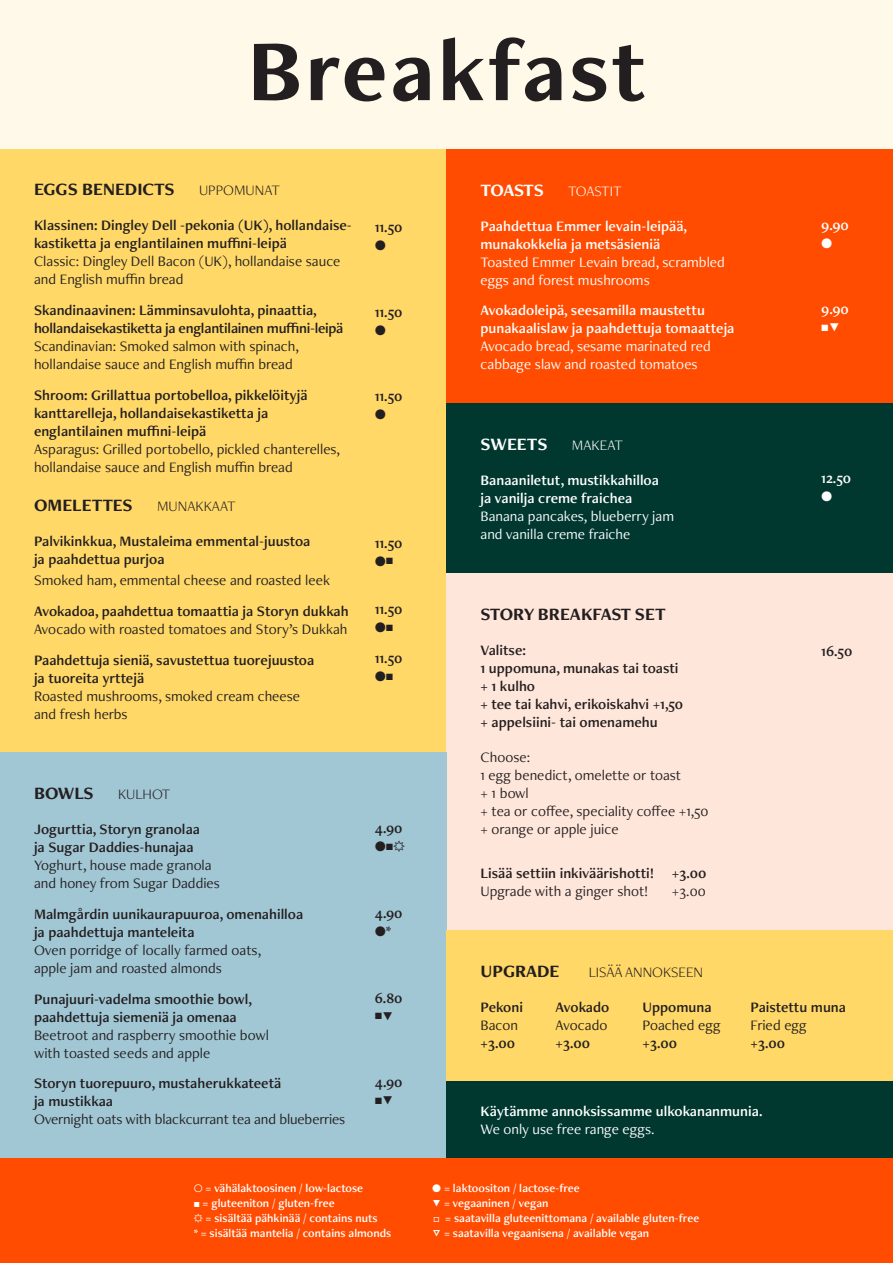
<style>
.page{position:relative;width:893px;height:1263px;background:#fff}
.page>*{position:absolute;margin:0;border:0;box-sizing:border-box;transform-origin:0 0}
.t1{font:700 90px "Freight Neo Pro";letter-spacing:.03em;color:#231f20}
.t2{font:700 18px "Freight Neo Pro";color:#231f20}
.t3{font:700 18px "Freight Neo Pro";letter-spacing:-.02em;color:#fff}
.t4{font:15px/18px "Freight Neo Pro Semi";color:#231f20}
.t5{font:15px/18px "Freight Neo Pro";color:#231f20}
.t6{font:15px/18px "Freight Neo Pro Semi";color:#fff}
.t7{font:15px/18px "Freight Neo Pro";color:#fff}
.t8{font:15px/18px "Freight Neo Pro Semi";letter-spacing:-.02em;color:#231f20}
.t9{font:300 15px "Freight Neo Pro";color:#231f20}
.t10{font:300 15px "Freight Neo Pro";color:#fff}
.t11{font:12px "Freight Neo Pro Semi";color:#fff}
</style>
<div class="page">
<div style="left:0;top:149px;width:446px;height:603px;background:#ffd867"></div>
<div style="left:446px;top:149px;width:447px;height:254px;background:#ff4c00"></div>
<div style="left:446px;top:573px;width:447px;height:357px;background:#ffe6da"></div>
<div style="left:446px;top:403px;width:447px;height:170px;background:#003830"></div>
<div style="left:0;top:752px;width:446px;height:424px;background:#a1c6d4"></div>
<div style="left:446px;top:930px;width:447px;height:151px;background:#ffd867"></div>
<div style="left:0;top:0;width:893px;height:149px;background:#fff9e9"></div>
<div style="left:0;top:1158px;width:893px;height:105px;background:#ff4c00"></div>
<div style="left:446px;top:1081px;width:447px;height:77px;background:#003830"></div>
<h1 class="t1" style="left:247px;top:10px;width:399px">Breakfast</h1>
<p class="t2" style="left:34px;top:177px;width:142px">EGGS BENEDICTS</p>
<p class="t9" style="left:199px;top:180px;width:82px">UPPOMUNAT</p>
<p class="t4" style="left:34px;top:216px;width:319px">Klassinen: Dingley Dell -pekonia (UK), hollandaise&shy;kastiketta ja englantilainen muffini-leipä</p>
<p class="t5" style="left:34px;top:252px;width:308px">Classic: Dingley Dell Bacon (UK), hollandaise sauce and English muffin bread</p>
<p class="t8" style="left:34px;top:301px;width:311px">Skandinaavinen: Lämminsavulohta, pinaattia, hollandaisekastiketta ja englantilainen muffini-leipä</p>
<p class="t5" style="left:34px;top:337px;width:266px">Scandinavian: Smoked salmon with spinach, hollandaise sauce and English muffin bread</p>
<p class="t4" style="left:34px;top:385px;width:275px">Shroom: Grillattua portobelloa, pikkelöityjä kanttarelleja, hollandaisekastiketta ja englantilainen muffini-leipä</p>
<p class="t5" style="left:34px;top:439px;width:307px">Asparagus: Grilled portobello, pickled chanterelles, hollandaise sauce and English muffin bread</p>
<p class="t2" style="left:34px;top:493px;width:100px">OMELETTES</p>
<p class="t9" style="left:157px;top:496px;width:80px">MUNAKKAAT</p>
<p class="t4" style="left:34px;top:532px;width:278px">Palvikinkkua, Mustaleima emmental-juustoa ja paahdettua purjoa</p>
<p class="t5" style="left:34px;top:571px;width:297px">Smoked ham, emmental cheese and roasted leek</p>
<p class="t4" style="left:34px;top:601px;width:316px">Avokadoa, paahdettua tomaattia ja Storyn dukkah</p>
<p class="t5" style="left:34px;top:619px;width:315px">Avocado with roasted tomatoes and Story’s Dukkah</p>
<p class="t4" style="left:34px;top:650px;width:282px">Paahdettuja sieniä, savustettua tuorejuustoa ja tuoreita yrttejä</p>
<p class="t5" style="left:34px;top:686px;width:268px">Roasted mushrooms, smoked cream cheese and fresh herbs</p>
<p class="t4" style="left:375px;top:217px;width:29px">11.50 b</p>
<p class="t4" style="left:375px;top:302px;width:29px">11.50 b</p>
<p class="t4" style="left:375px;top:387px;width:29px">11.50 b</p>
<p class="t4" style="left:375px;top:534px;width:29px;line-height:17.2px">11.50 bP</p>
<p class="t4" style="left:375px;top:600px;width:29px;line-height:17.2px">11.50 bP</p>
<p class="t4" style="left:375px;top:649px;width:29px;line-height:17.2px">11.50 bP</p>
<p class="t2" style="left:34px;top:781px;width:61px">BOWLS</p>
<p class="t9" style="left:118px;top:784px;width:54px">KULHOT</p>
<p class="t4" style="left:34px;top:820px;width:168px">Jogurttia, Storyn granolaa ja Sugar Daddies-hunajaa</p>
<p class="t5" style="left:34px;top:856px;width:187px">Yoghurt, house made granola and honey from Sugar Daddies</p>
<p class="t4" style="left:34px;top:904px;width:271px">Malmgårdin uunikaurapuuroa, omenahilloa ja paahdettuja manteleita</p>
<p class="t5" style="left:34px;top:940px;width:229px">Oven porridge of locally farmed oats, apple jam and roasted almonds</p>
<p class="t4" style="left:34px;top:989px;width:219px">Punajuuri-vadelma smoothie bowl, paahdettuja siemeniä ja omenaa</p>
<p class="t5" style="left:34px;top:1025px;width:236px">Beetroot and raspberry smoothie bowl with toasted seeds and apple</p>
<p class="t4" style="left:34px;top:1074px;width:249px">Storyn tuorepuuro, mustaherukkateetä ja mustikkaa</p>
<p class="t5" style="left:34px;top:1110px;width:313px">Overnight oats with blackcurrant tea and blueberries</p>
<p class="t4" style="left:375px;top:819px;width:32px">4.90 bPc</p>
<p class="t4" style="left:375px;top:903px;width:29px">4.90 b*</p>
<p class="t4" style="left:375px;top:988px;width:29px;line-height:17.2px">6.80<br>PG</p>
<p class="t4" style="left:375px;top:1073px;width:29px;line-height:17.2px">4.90<br>PG</p>
<p class="t3" style="left:480px;top:178px;width:65px">TOASTS</p>
<p class="t10" style="left:568px;top:181px;width:55px">TOASTIT</p>
<p class="t6" style="left:480px;top:216px;width:208px">Paahdettua Emmer levain-leipää, munakokkelia ja metsäsieniä</p>
<p class="t7" style="left:480px;top:252px;width:246px">Toasted Emmer Levain bread, scrambled eggs and forest mushrooms</p>
<p class="t6" style="left:480px;top:301px;width:255px">Avokadoleipä, seesamilla maustettu punakaalislaw ja paahdettuja tomaatteja</p>
<p class="t7" style="left:480px;top:337px;width:232px">Avocado bread, sesame marinated red cabbage slaw and roasted tomatoes</p>
<p class="t3" style="left:480px;top:432px;width:69px">SWEETS</p>
<p class="t10" style="left:572px;top:435px;width:53px">MAKEAT</p>
<p class="t6" style="left:480px;top:471px;width:180px">Banaaniletut, mustikkahilloa ja vanilja creme fraichea</p>
<p class="t7" style="left:480px;top:507px;width:195px">Banana pancakes, blueberry jam and vanilla creme fraiche</p>
<p class="t2" style="left:480px;top:602px;width:187px">STORY BREAKFAST SET</p>
<p class="t4" style="left:480px;top:641px;width:204px">Valitse:<br>1 uppomuna, munakas tai toasti + 1 kulho<br>+ tee tai kahvi, erikoiskahvi +1,50 + appelsiini- tai omenamehu</p>
<p class="t5" style="left:480px;top:748px;width:230px">Choose:<br>1 egg benedict, omelette or toast<br>+ 1 bowl<br>+ tea or coffee, speciality coffee +1,50 + orange or apple juice</p>
<p class="t4" style="left:480px;top:863px;width:228px">Lisää settiin inkiväärishotti! +3.00</p>
<p class="t5" style="left:480px;top:881px;width:169px">Upgrade with a ginger shot!</p>
<p class="t5" style="left:672px;top:881px;width:35px">+3.00</p>
<p class="t6" style="left:821px;top:215px;width:29px">9.90 b</p>
<p class="t6" style="left:821px;top:300px;width:29px;line-height:17.2px">9.90<br>PG</p>
<p class="t6" style="left:821px;top:469px;width:32px">12.50 b</p>
<p class="t4" style="left:821px;top:642px;width:33px">16.50</p>
<p class="t2" style="left:480px;top:958px;width:80px">UPGRADE</p>
<p class="t9" style="left:589px;top:961px;width:116px">LISÄÄ ANNOKSEEN</p>
<p class="t4" style="left:480px;top:997px;width:44px">Pekoni</p>
<p class="t4" style="left:555px;top:997px;width:55px">Avokado</p>
<p class="t4" style="left:642px;top:997px;width:71px">Uppomuna</p>
<p class="t4" style="left:750px;top:997px;width:97px">Paistettu muna</p>
<p class="t5" style="left:480px;top:1015px;width:39px">Bacon</p>
<p class="t5" style="left:555px;top:1015px;width:53px">Avocado</p>
<p class="t5" style="left:642px;top:1015px;width:80px">Poached egg</p>
<p class="t5" style="left:750px;top:1015px;width:58px">Fried egg</p>
<p class="t4" style="left:480px;top:1033px;width:36px">+3.00</p>
<p class="t4" style="left:555px;top:1033px;width:36px">+3.00</p>
<p class="t4" style="left:642px;top:1033px;width:36px">+3.00</p>
<p class="t4" style="left:750px;top:1033px;width:36px">+3.00</p>
<p class="t6" style="left:480px;top:1102px;width:283px">Käytämme annoksissamme ulkokananmunia.</p>
<p class="t7" style="left:480px;top:1120px;width:175px">We only use free range eggs.</p>
<p class="t11" style="left:194px;top:1180px;width:171px">Y = vähälaktoosinen / low-lactose</p>
<p class="t11" style="left:432px;top:1180px;width:149px">b = laktoositon / lactose-free</p>
<p class="t11" style="left:194px;top:1195px;width:143px">P = gluteeniton / gluten-free</p>
<p class="t11" style="left:432px;top:1195px;width:118px">G = vegaaninen / vegan</p>
<p class="t11" style="left:194px;top:1210px;width:185px">c = sisältää pähkinää / contains nuts</p>
<p class="t11" style="left:433px;top:1210px;width:267px">M = saatavilla gluteenittomana / available gluten-free</p>
<p class="t11" style="left:194px;top:1225px;width:199px">* = sisältää mantelia / contains almonds</p>
<p class="t11" style="left:432px;top:1225px;width:219px">C = saatavilla vegaanisena / available vegan</p>
</div>
